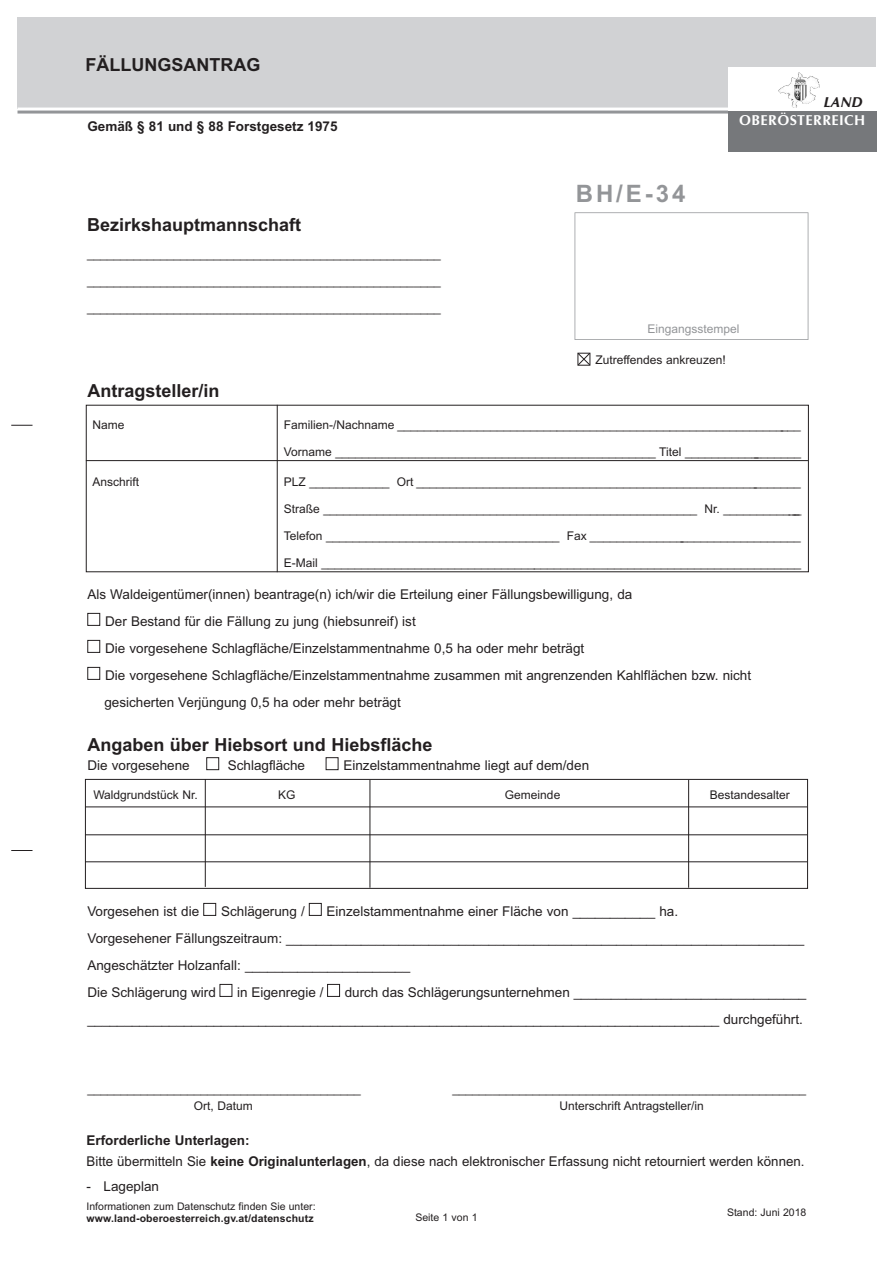
<style>
.page{position:relative;width:893px;height:1263px;background:#fff}
.page>*{position:absolute;margin:0;border:0;box-sizing:border-box;transform-origin:0 0}
.t1{font:700 24px "Arial";color:#939598}
.t2{font:700 18px "Arial";color:#231f20}
.t3{font:700 14.4px "Cg Omega";letter-spacing:.03em;color:#fff}
.t4{font:italic 700 14.4px "Cg Omega";color:#231f20}
.t5{font:13.5px/27px "Arial";color:#231f20}
.t6{font:700 13.5px "Arial";color:#231f20}
.t7{font:12px "Arial";color:#231f20}
.t8{font:12px "Arial";color:#939598}
.t9{font:10.5px "Arial";color:#231f20}
.t10{font:700 10.5px "Arial";letter-spacing:.01em;color:#231f20}
.s1{font-weight:700}
</style>
<div class="page">
<div style="left:18px;top:17px;width:858px;height:92px;background:#d1d2d4"></div>
<svg style="left:575px;top:212px;width:233px;height:128px"></svg>
<svg style="left:11px;top:425px;width:22px;height:1px"></svg>
<svg style="left:11px;top:850px;width:22px;height:1px"></svg>
<hr style="left:18px;top:111px;width:858px;height:3px;background:#939598">
<hr style="left:18px;top:108px;width:865px;height:1px;background:#fff">
<div style="left:728px;top:110px;width:148px;height:42px;background:#76787b"></div>
<div style="left:728px;top:68px;width:148px;height:43px;background:#fff"></div>
<img style="left:801px;top:74px;width:19px;height:15px">
<svg style="left:577px;top:352px;width:14px;height:14px"></svg>
<div style="left:206px;top:757px;width:13px;height:13px;border:1px solid #231f20"></div>
<div style="left:326px;top:757px;width:12px;height:13px;border:1px solid #231f20"></div>
<hr style="left:277px;top:405px;width:1px;height:167px;background:#231f20">
<hr style="left:86px;top:460px;width:722px;height:1px;background:#231f20">
<div style="left:87px;top:613px;width:13px;height:13px;border:1px solid #231f20"></div>
<div style="left:87px;top:640px;width:13px;height:13px;border:1px solid #231f20"></div>
<div style="left:87px;top:667px;width:13px;height:13px;border:1px solid #231f20"></div>
<div style="left:220px;top:984px;width:12px;height:13px;border:1px solid #231f20"></div>
<div style="left:327px;top:984px;width:13px;height:13px;border:1px solid #231f20"></div>
<div style="left:203px;top:903px;width:13px;height:13px;border:1px solid #231f20"></div>
<div style="left:309px;top:903px;width:13px;height:13px;border:1px solid #231f20"></div>
<div style="left:85px;top:779px;width:723px;height:110px;border:1px solid #231f20"></div>
<hr style="left:205px;top:779px;width:1px;height:108px;background:#231f20">
<hr style="left:370px;top:780px;width:1px;height:108px;background:#231f20">
<hr style="left:688px;top:780px;width:1px;height:108px;background:#231f20">
<hr style="left:85px;top:834px;width:722px;height:1px;background:#231f20">
<hr style="left:85px;top:861px;width:722px;height:1px;background:#231f20">
<hr style="left:85px;top:806px;width:722px;height:1px;background:#231f20">
<h2 class="t2" style="left:86px;top:54px;width:176px">FÄLLUNGSANTRAG</h2>
<p class="t6" style="left:87px;top:119px;width:252px">Gemäß § 81 und § 88 Forstgesetz 1975</p>
<h2 class="t2" style="left:87px;top:214px;width:216px">Bezirkshauptmannschaft</h2>
<p class="t7" style="left:87px;top:247px;width:355px">_____________________________________________________</p>
<p class="t7" style="left:87px;top:274px;width:355px">_____________________________________________________</p>
<p class="t7" style="left:87px;top:301px;width:355px">_____________________________________________________</p>
<h2 class="t2" style="left:87px;top:380px;width:134px">Antragsteller/in</h2>
<p class="t4" style="left:823px;top:94px;width:41px">LAND</p>
<h1 class="t1" style="left:576px;top:180px;width:111px">BH/E-34</h1>
<p class="t3" style="left:739px;top:111px;width:128px">OBERÖSTERREICH</p>
<p class="t8" style="left:647px;top:322px;width:94px">Eingangsstempel</p>
<p class="t7" style="left:595px;top:353px;width:132px">Zutreffendes ankreuzen!</p>
<p class="t7" style="left:92px;top:418px;width:34px">Name</p>
<p class="t7" style="left:284px;top:418px;width:519px">Familien-/Nachname _____________________________________________________________</p>
<p class="t7" style="left:284px;top:445px;width:519px">Vorname ________________________________________________ Titel __________________</p>
<p class="t7" style="left:92px;top:475px;width:48px">Anschrift</p>
<p class="t7" style="left:284px;top:475px;width:519px">PLZ ____________ Ort __________________________________________________________</p>
<p class="t7" style="left:284px;top:502px;width:519px">Straße ________________________________________________________ Nr. _____________</p>
<p class="t7" style="left:284px;top:529px;width:519px">Telefon ___________________________________ Fax ________________________________</p>
<p class="t7" style="left:284px;top:556px;width:519px">E-Mail ________________________________________________________________________</p>
<p class="t5" style="left:104px;top:581px;width:648px;text-indent:-17px">Als Waldeigentümer(innen) beantrage(n) ich/wir die Erteilung einer Fällungsbewilligung, da<br>Der Bestand für die Fällung zu jung (hiebsunreif) ist<br>Die vorgesehene Schlagfläche/Einzelstammentnahme 0,5 ha oder mehr beträgt<br>Die vorgesehene Schlagfläche/Einzelstammentnahme zusammen mit angrenzenden Kahlflächen bzw. nicht gesicherten Verjüngung 0,5 ha oder mehr beträgt</p>
<h2 class="t2" style="left:87px;top:734px;width:347px">Angaben über Hiebsort und Hiebsfläche</h2>
<p class="t5" style="left:87px;top:752px;width:104px">Die vorgesehene</p>
<p class="t5" style="left:228px;top:752px;width:79px">Schlagfläche</p>
<p class="t5" style="left:343px;top:752px;width:247px">Einzelstammentnahme liegt auf dem/den</p>
<p class="t7" style="left:93px;top:788px;width:106px">Waldgrundstück Nr.</p>
<p class="t7" style="left:278px;top:788px;width:19px">KG</p>
<p class="t7" style="left:505px;top:788px;width:57px">Gemeinde</p>
<p class="t7" style="left:710px;top:788px;width:82px">Bestandesalter</p>
<p class="t5" style="left:87px;top:898px;width:113px">Vorgesehen ist die</p>
<p class="t5" style="left:221px;top:898px;width:85px">Schlägerung /</p>
<p class="t5" style="left:87px;top:898px;width:718px;text-indent:239px">Einzelstammentnahme einer Fläche von ___________ ha.<br>Vorgesehener Fällungszeitraum: _____________________________________________________________________ Angeschätzter Holzanfall: ______________________<br>Die Schlägerung wird</p>
<p class="t5" style="left:88px;top:979px;width:720px;text-align:right">durch das Schlägerungsunternehmen _______________________________ _____________________________________________________________________________________ durchgeführt.</p>
<p class="t5" style="left:237px;top:979px;width:88px">in Eigenregie /</p>
<p class="t7" style="left:87px;top:1082px;width:275px">_________________________________________</p>
<p class="t7" style="left:453px;top:1082px;width:355px">_____________________________________________________</p>
<p class="t7" style="left:194px;top:1099px;width:61px">Ort, Datum</p>
<p class="t7" style="left:559px;top:1099px;width:146px">Unterschrift Antragsteller/in</p>
<p class="t5" style="left:87px;top:1130px;width:719px;line-height:20.4px"><span class="s1">Erforderliche Unterlagen:<br></span>Bitte übermitteln Sie <span class="s1">keine Originalunterlagen</span>, da diese nach elektronischer Erfassung nicht retourniert werden können.</p>
<p class="t5" style="left:87px;top:1172px;width:74px">- Lageplan</p>
<p class="t9" style="left:87px;top:1200px;width:231px">Informationen zum Datenschutz finden Sie unter:</p>
<p class="t10" style="left:87px;top:1213px;width:229px">www.land-oberoesterreich.gv.at/datenschutz</p>
<p class="t9" style="left:415px;top:1211px;width:64px">Seite 1 von 1</p>
<p class="t9" style="left:727px;top:1207px;width:81px">Stand: Juni 2018</p>
</div>
